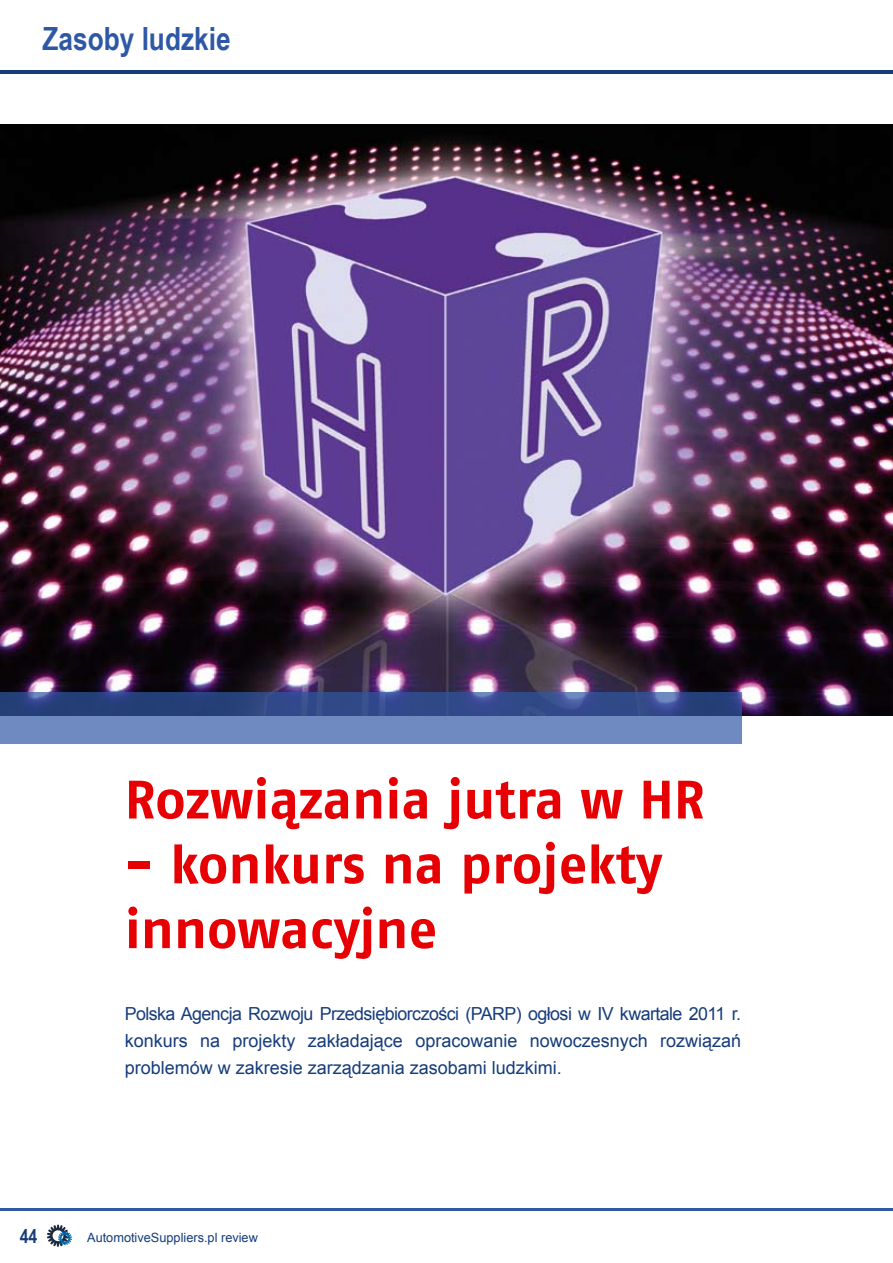
<style>
.page{position:relative;width:893px;height:1263px;background:#fff}
.page>*{position:absolute;margin:0;border:0;box-sizing:border-box;transform-origin:0 0}
.t1{font:700 54px/64.8px "Fago Pro";color:#e60004}
.t2{font:700 31.95px "Arial Narrow";color:#2e58a6}
.t3{font:700 19.5px "Arial Narrow";color:#163c7b}
.t4{font:18px/27px "Arial";color:#163c7b;text-align:justify}
.t5{font:12.75px "Arial";color:#163c7b}
</style>
<div class="page">
<svg style="left:47px;top:1225px;width:25px;height:22px"></svg>
<hr style="left:0;top:71px;width:893px;height:3px;background:#163c7b">
<hr style="left:0;top:1209px;width:893px;height:2px;background:#3058a5">
<img style="left:0;top:125px;width:893px;height:591px">
<svg style="left:0;top:692px;width:741px;height:51px;background:#506aa4"></svg>
<h2 class="t2" style="left:43px;top:15px;width:190px">Zasoby ludzkie</h2>
<h1 class="t1" style="left:125px;top:766px;width:581px">Rozwiązania jutra w HR</h1>
<h1 class="t1" style="left:125px;top:831px;width:539px">- konkurs na projekty innowacyjne</h1>
<p class="t4" style="left:125px;top:1000px;width:618px">Polska Agencja Rozwoju Przedsiębiorczości (PARP) ogłosi w IV kwartale 2011 r. konkurs na projekty zakładające opracowanie nowoczesnych rozwiązań problemów w zakresie zarządzania zasobami ludzkimi.</p>
<p class="t3" style="left:20px;top:1221px;width:19px">44</p>
<p class="t5" style="left:87px;top:1229px;width:172px">AutomotiveSuppliers.pl review</p>
</div>
